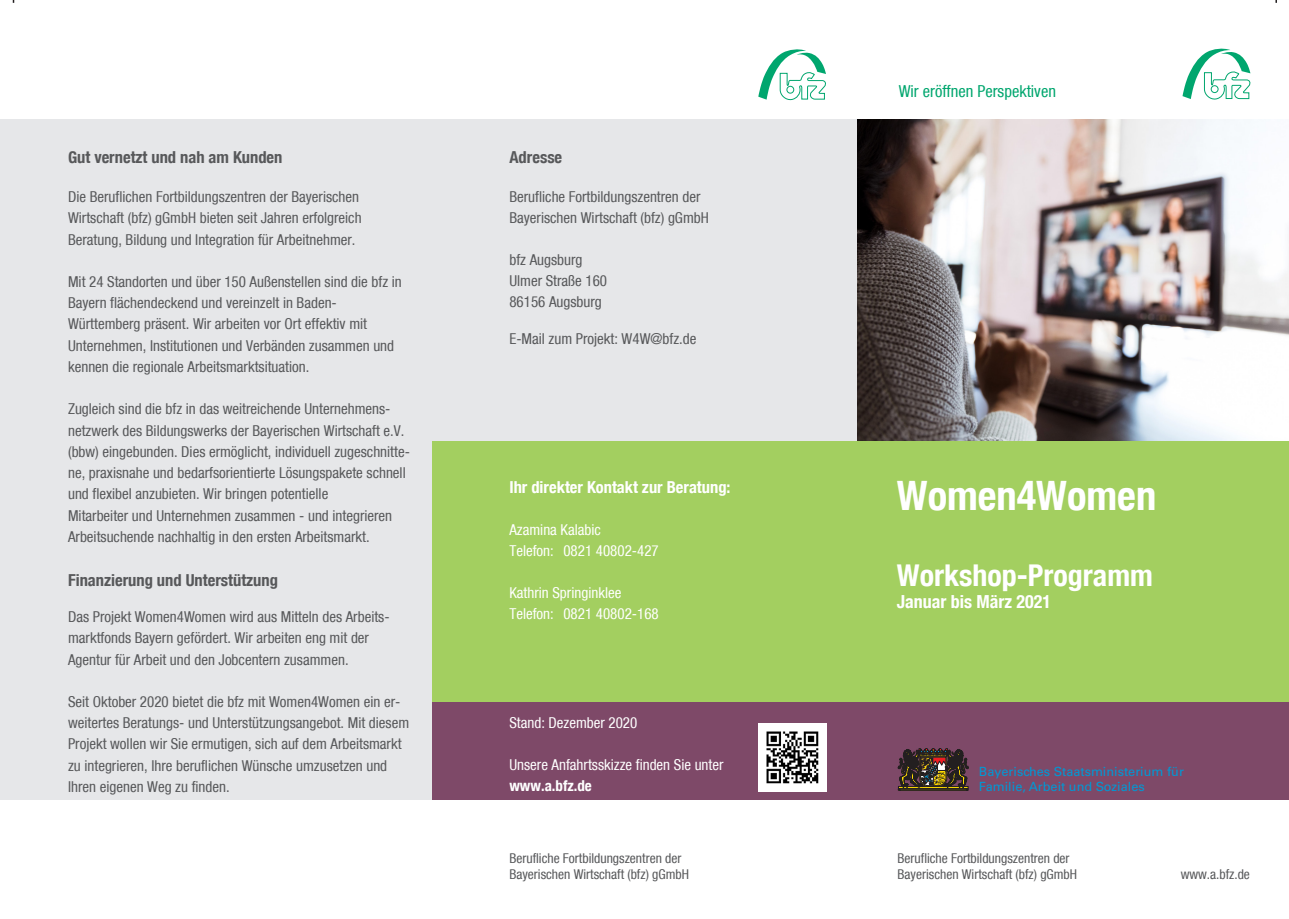
<style>
.page{position:relative;width:1289px;height:919px;background:#fff}
.page>*{position:absolute;margin:0;border:0;box-sizing:border-box;transform-origin:0 0}
.t1{font:700 condensed 40.5px "Bfz";color:#fff}
.t2{font:700 condensed 30px "Bfz";color:#fff}
.t3{font:700 condensed 18px "Bfz";color:#fff}
.t4{font:700 condensed 16.5px "Bfz";color:#57585a}
.t5{font:700 condensed 16.5px "Bfz";color:#fff}
.t6{font:condensed 16.5px "Bfz";color:#00a66e}
.t7{font:condensed 15px/21.1px "Bfz";color:#57585a}
.t8{font:condensed 15px/21px "Bfz";color:#fff}
.t9{font:700 condensed 15px "Bfz";color:#fff}
.t10{font:condensed 13.5px "Bfz";color:#57585a}
.t11{font:12.6px/15.1px "Univers LT Std";color:#0099d5}
</style>
<div class="page">
<div style="left:0;top:119px;width:864px;height:680px;background:#e6e7e9"></div>
<svg style="left:1182px;top:48px;width:68px;height:52px"></svg>
<svg style="left:758px;top:49px;width:68px;height:51px"></svg>
<img style="left:857px;top:119px;width:431px;height:322px">
<div style="left:432px;top:441px;width:856px;height:352px;background:#a3cf60"></div>
<div style="left:432px;top:702px;width:856px;height:97px;background:#7e4968"></div>
<svg style="left:898px;top:748px;width:70px;height:42px;background:#4c3b2f"></svg>
<img style="left:758px;top:723px;width:68px;height:68px">
<p class="t4" style="left:68px;top:147px;width:216px">Gut vernetzt und nah am Kunden</p>
<p class="t7" style="left:68px;top:186px;width:295px">Die Beruflichen Fortbildungszentren der Bayerischen<br>Wirtschaft (bfz) gGmbH bieten seit Jahren erfolgreich<br>Beratung, Bildung und Integration für Arbeitnehmer.</p>
<p class="t7" style="left:68px;top:271px;width:335px">Mit 24 Standorten und über 150 Außenstellen sind die bfz in Bayern flächendeckend und vereinzelt in Baden-Württemberg präsent. Wir arbeiten vor Ort effektiv mit Unternehmen, Institutionen und Verbänden zusammen und kennen die regionale Arbeitsmarktsituation.</p>
<p class="t7" style="left:68px;top:398px;width:343px">Zugleich sind die bfz in das weitreichende Unternehmens&shy;netzwerk des Bildungswerks der Bayerischen Wirtschaft e.V. (bbw) eingebunden. Dies ermöglicht, individuell zugeschnitte&shy;ne, praxisnahe und bedarfsorientierte Lösungspakete schnell und flexibel anzubieten. Wir bringen potentielle<br>Mitarbeiter und Unternehmen zusammen - und integrieren Arbeitsuchende nachhaltig in den ersten Arbeitsmarkt.</p>
<p class="t4" style="left:68px;top:569px;width:211px">Finanzierung und Unterstützung</p>
<p class="t7" style="left:68px;top:606px;width:323px">Das Projekt Women4Women wird aus Mitteln des Arbeits&shy;marktfonds Bayern gefördert. Wir arbeiten eng mit der<br>Agentur für Arbeit und den Jobcentern zusammen.</p>
<p class="t7" style="left:68px;top:691px;width:342px">Seit Oktober 2020 bietet die bfz mit Women4Women ein er&shy;weitertes Beratungs- und Unterstützungsangebot. Mit diesem Projekt wollen wir Sie ermutigen, sich auf dem Arbeitsmarkt zu integrieren, Ihre beruflichen Wünsche umzusetzen und Ihren eigenen Weg zu finden.</p>
<p class="t4" style="left:509px;top:147px;width:54px">Adresse</p>
<p class="t7" style="left:509px;top:186px;width:201px">Berufliche Fortbildungszentren der<br>Bayerischen Wirtschaft (bfz) gGmbH</p>
<p class="t7" style="left:509px;top:249px;width:75px">bfz Augsburg</p>
<p class="t7" style="left:509px;top:270px;width:99px">Ulmer Straße 160</p>
<p class="t7" style="left:509px;top:291px;width:94px">86156 Augsburg</p>
<p class="t7" style="left:509px;top:328px;width:188px">E-Mail zum Projekt: W4W@bfz.de</p>
<p class="t5" style="left:509px;top:477px;width:223px">Ihr direkter Kontakt zur Beratung:</p>
<p class="t8" style="left:509px;top:519px;width:151px">Azamina Kalabic<br>Telefon: 0821 40802-427</p>
<p class="t8" style="left:509px;top:582px;width:113px">Kathrin Springinklee</p>
<p class="t8" style="left:509px;top:603px;width:151px">Telefon: 0821 40802-168</p>
<p class="t8" style="left:509px;top:712px;width:129px">Stand: Dezember 2020</p>
<p class="t8" style="left:509px;top:754px;width:216px">Unsere Anfahrtsskizze finden Sie unter</p>
<p class="t9" style="left:509px;top:776px;width:84px">www.a.bfz.de</p>
<p class="t10" style="left:509px;top:850px;width:173px">Berufliche Fortbildungszentren der</p>
<p class="t10" style="left:509px;top:866px;width:181px">Bayerischen Wirtschaft (bfz) gGmbH</p>
<p class="t6" style="left:898px;top:82px;width:159px">Wir eröffnen Perspektiven</p>
<p class="t1" style="left:896px;top:471px;width:261px">Women4Women</p>
<p class="t2" style="left:896px;top:557px;width:257px">Workshop-Programm</p>
<p class="t3" style="left:896px;top:590px;width:156px">Januar bis März 2021</p>
<p class="t11" style="left:978px;top:763px;width:206px">Bayerisches Staatsministerium für<br>Familie, Arbeit und Soziales</p>
<p class="t10" style="left:897px;top:850px;width:173px">Berufliche Fortbildungszentren der</p>
<p class="t10" style="left:897px;top:866px;width:181px">Bayerischen Wirtschaft (bfz) gGmbH</p>
<p class="t10" style="left:1180px;top:866px;width:71px">www.a.bfz.de</p>
</div>
